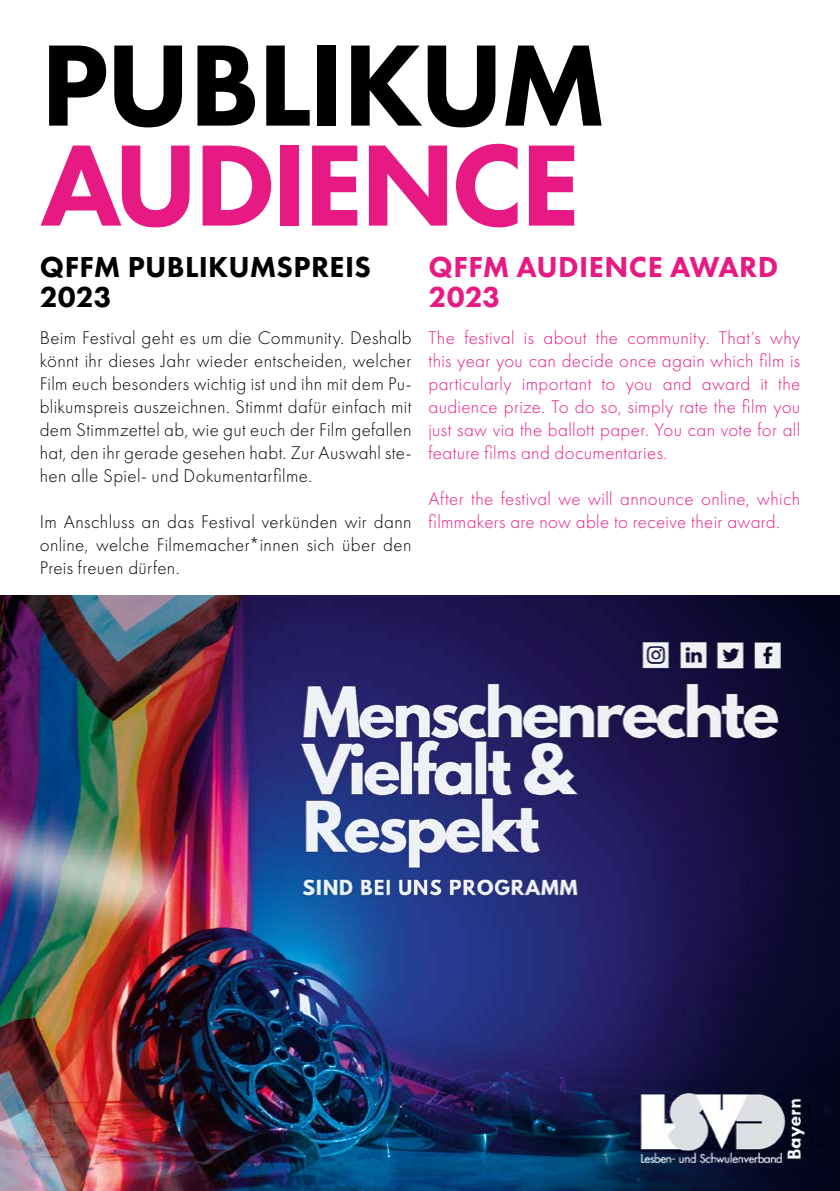
<style>
.page{position:relative;width:840px;height:1191px;background:#fff}
.page>*{position:absolute;margin:0;border:0;box-sizing:border-box;transform-origin:0 0}
.t1{font:800 120px "Futura PT";letter-spacing:-.03em;color:#000}
.t2{font:800 120px "Futura PT";letter-spacing:-.04em;color:#e71a84}
.t3{font:800 30px/30px "Futura PT";letter-spacing:.005em;color:#000}
.t4{font:800 30px/30px "Futura PT";letter-spacing:.01em;color:#e71a84}
.t5{font:300 19px/23px "Futura PT";letter-spacing:.02em;color:#000;text-align:justify}
.t6{font:300 19px/23px "Futura PT";letter-spacing:.02em;color:#e71a84;text-align:justify}
</style>
<div class="page">
<img style="left:0;top:595px;width:839px;height:596px">
<h1 class="t1" style="left:40px;top:10px;width:567px">PUBLIKUM</h1>
<h1 class="t2" style="left:40px;top:110px;width:541px">AUDIENCE</h1>
<h2 class="t3" style="left:40px;top:251px;width:333px">QFFM PUBLIKUMSPREIS<br>2023</h2>
<h2 class="t4" style="left:428px;top:251px;width:351px">QFFM AUDIENCE AWARD<br>2023</h2>
<p class="t5" style="left:40px;top:326px;width:373px">Beim Festival geht es um die Community. Deshalb könnt ihr dieses Jahr wieder entscheiden, welcher Film euch besonders wichtig ist und ihn mit dem Pu&shy;blikumspreis auszeichnen. Stimmt dafür einfach mit dem Stimmzettel ab, wie gut euch der Film gefallen hat, den ihr gerade gesehen habt. Zur Auswahl ste&shy;hen alle Spiel- und Dokumentarfilme.</p>
<p class="t5" style="left:40px;top:510px;width:373px">Im Anschluss an das Festival verkünden wir dann online, welche Filmemacher*innen sich über den Preis freuen dürfen.</p>
<p class="t6" style="left:428px;top:326px;width:373px">The festival is about the community. That‘s why this year you can decide once again which film is particularly important to you and award it the audience prize. To do so, simply rate the film you just saw via the ballott paper. You can vote for all feature films and documentaries.</p>
<p class="t6" style="left:428px;top:487px;width:373px">After the festival we will announce online, which filmmakers are now able to receive their award.</p>
</div>
